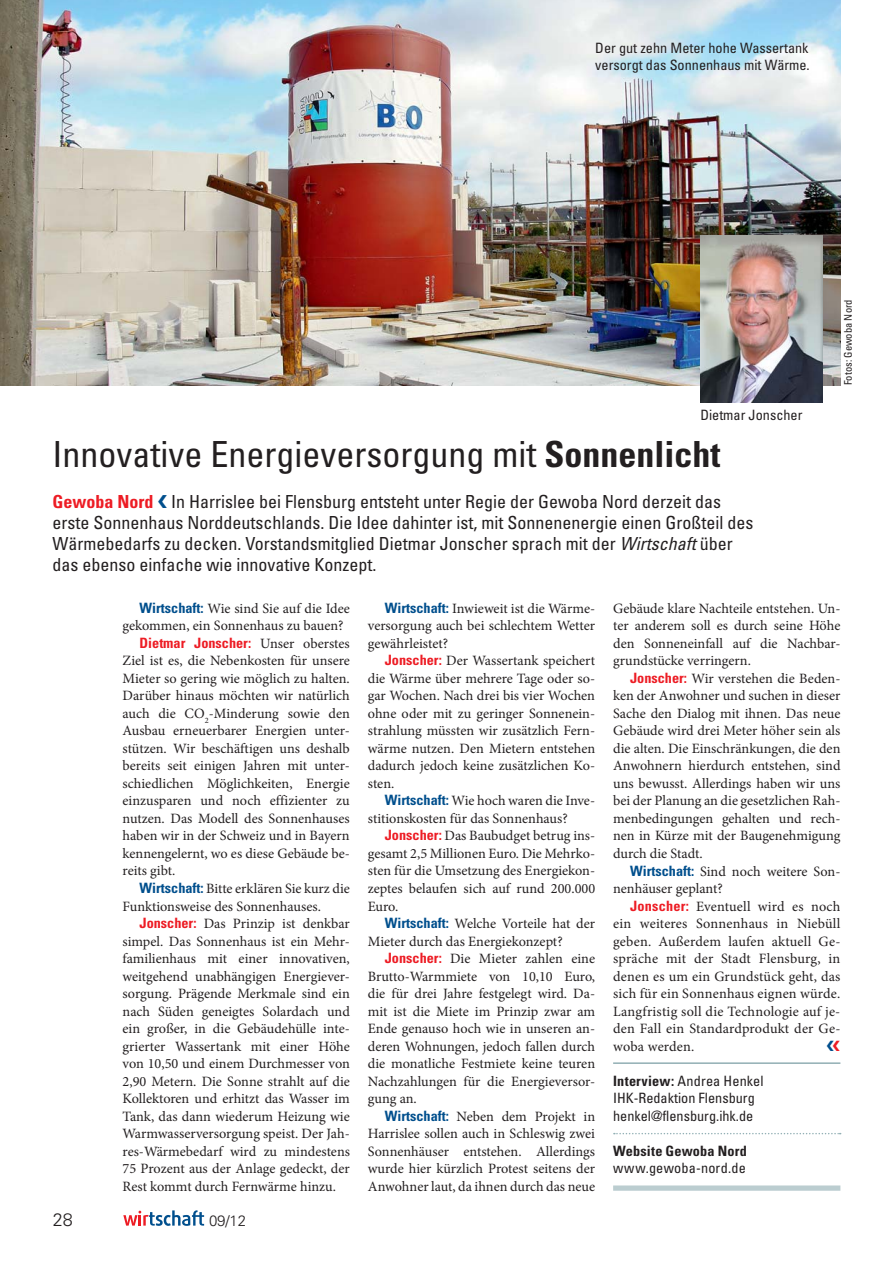
<style>
.page{position:relative;width:893px;height:1263px;background:#fff}
.page>*{position:absolute;margin:0;border:0;box-sizing:border-box;transform-origin:0 0}
.t1{font:condensed 36px "Univers";color:#231f20}
.t2{font:condensed 18px/21px "Univers";color:#231f20}
.t3{font:300 18px "Univers";color:#231f20}
.t4{font:300 15px "Univers";color:#231f20}
.t5{font:14.25px/17.5px "Minion Pro";color:#231f20;text-align:justify}
.t6{font:condensed 14.25px/17.5px "Univers";color:#231f20}
.t7{font:700 condensed 14.25px "Univers";color:#ed1c24}
.t8{font:700 condensed 14.25px "Univers";letter-spacing:.01em;color:#231f20}
.t9{font:condensed 10.5px "Univers";color:#231f20}
.s1{font-family:"Univers LT Pro";font-weight:700}
.s2{font-weight:700;color:#ed1c24}
.s3{font-style:italic}
.s4{font-family:"Univers";font-weight:700;font-stretch:condensed;color:#004f8d}
.s5{font-family:"Minion Pro";font-weight:400;font-stretch:normal;color:#231f20}
.s6{font-family:"Univers";font-weight:700;font-stretch:condensed;color:#ed1c24}
.s7{font-weight:700}
</style>
<div class="page">
<svg style="left:123px;top:1210px;width:81px;height:16px"></svg>
<hr style="left:613px;top:1062px;width:227px;height:2px;background:#91afb4">
<svg style="left:614px;top:1133px;width:227px;height:1px"></svg>
<div style="left:613px;top:1185px;width:227px;height:6px;background:#bbcdd0"></div>
<img style="left:0;top:0;width:840px;height:385px">
<img style="left:700px;top:235px;width:123px;height:168px">
<svg style="left:52px;top:40px;width:16px;height:13px"></svg>
<p class="t6" style="left:595px;top:40px;width:216px">Der gut zehn Meter hohe Wassertank versorgt das Sonnenhaus mit Wärme.</p>
<p class="t6" style="left:700px;top:408px;width:104px">Dietmar Jonscher</p>
<p class="t9" style="left:844px;top:385px;width:87px;rotate:-90deg">Fotos: Gewoba Nord</p>
<h1 class="t1" style="left:53px;top:440px;width:669px">Innovative Energieversorgung mit <span class="s1">Sonnenlicht</span></h1>
<p class="t2" style="left:53px;top:492px;width:702px"><span class="s2">Gewoba Nord</span> In Harrislee bei Flensburg entsteht unter Regie der Gewoba Nord derzeit das erste Sonnenhaus Norddeutschlands. Die Idee dahinter ist, mit Sonnenenergie einen Großteil des Wärmebedarfs zu decken. Vorstandsmitglied Dietmar Jonscher sprach mit der <span class="s3">Wirtschaft</span> über das ebenso einfache wie innovative Konzept.</p>
<p class="t5" style="left:123px;top:601px;width:229px;text-indent:17px"><span class="s4">Wirtschaft:</span> Wie sind Sie auf die Idee gekommen, ein Sonnenhaus zu bauen?</p>
<p class="t7" style="left:140px;top:638px;width:212px">Dietmar Jonscher: <span class="s5">Unser oberstes</span></p>
<p class="t5" style="left:123px;top:653px;width:229px">Ziel ist es, die Nebenkosten für unsere Mieter so gering wie möglich zu halten.<br>Darüber hinaus möchten wir natürlich auch die CO<sub>2</sub>-Minderung sowie den Ausbau erneuerbarer Energien unter&shy;stützen. Wir beschäftigen uns deshalb bereits seit einigen Jahren mit unter&shy;schiedlichen Möglichkeiten, Energie einzusparen und noch effizienter zu nutzen. Das Modell des Sonnenhauses haben wir in der Schweiz und in Bayern kennengelernt, wo es diese Gebäude be&shy;reits gibt.</p>
<p class="t5" style="left:123px;top:881px;width:229px;text-indent:17px"><span class="s4">Wirtschaft:</span> Bitte erklären Sie kurz die<br>Funktionsweise des Sonnenhauses.</p>
<p class="t5" style="left:123px;top:916px;width:229px;text-indent:17px"><span class="s6">Jonscher:</span> Das Prinzip ist denkbar simpel. Das Sonnenhaus ist ein Mehr&shy;familienhaus mit einer innovativen, weitgehend unabhängigen Energiever&shy;sorgung. Prägende Merkmale sind ein nach Süden geneigtes Solardach und ein großer, in die Gebäudehülle inte&shy;grierter Wassertank mit einer Höhe von 10,50 und einem Durchmesser von 2,90 Metern. Die Sonne strahlt auf die Kollektoren und erhitzt das Wasser im Tank, das dann wiederum Heizung wie Warmwasserversorgung speist. Der Jah&shy;res-Wärmebedarf wird zu mindestens 75 Prozent aus der Anlage gedeckt, der Rest kommt durch Fernwärme hinzu.</p>
<p class="t5" style="left:368px;top:601px;width:229px;text-indent:17px"><span class="s4">Wirtschaft:</span> Inwieweit ist die Wärme&shy;versorgung auch bei schlechtem Wetter gewährleistet?</p>
<p class="t5" style="left:368px;top:653px;width:229px;text-indent:17px"><span class="s6">Jonscher:</span> Der Wassertank speichert die Wärme über mehrere Tage oder so&shy;gar Wochen. Nach drei bis vier Wochen ohne oder mit zu geringer Sonnenein&shy;strahlung müssten wir zusätzlich Fern&shy;wärme nutzen. Den Mietern entstehen dadurch jedoch keine zusätzlichen Ko&shy;sten.</p>
<p class="t5" style="left:368px;top:793px;width:229px;text-indent:17px"><span class="s4">Wirtschaft:</span> Wie hoch waren die Inve&shy;stitionskosten für das Sonnenhaus?</p>
<p class="t5" style="left:368px;top:828px;width:229px;text-indent:17px"><span class="s6">Jonscher:</span> Das Baubudget betrug ins&shy;gesamt 2,5 Millionen Euro. Die Mehrko&shy;sten für die Umsetzung des Energiekon&shy;zeptes belaufen sich auf rund 200.000<br>Euro.</p>
<p class="t5" style="left:368px;top:916px;width:229px;text-indent:17px"><span class="s4">Wirtschaft:</span> Welche Vorteile hat der<br>Mieter durch das Energiekonzept?</p>
<p class="t5" style="left:368px;top:951px;width:229px;text-indent:17px"><span class="s6">Jonscher:</span> Die Mieter zahlen eine Brutto-Warmmiete von 10,10 Euro, die für drei Jahre festgelegt wird. Da&shy;mit ist die Miete im Prinzip zwar am Ende genauso hoch wie in unseren an&shy;deren Wohnungen, jedoch fallen durch die monatliche Festmiete keine teuren Nachzahlungen für die Energieversor&shy;gung an.</p>
<p class="t5" style="left:368px;top:1108px;width:229px;text-indent:17px"><span class="s4">Wirtschaft:</span> Neben dem Projekt in Harrislee sollen auch in Schleswig zwei Sonnenhäuser entstehen. Allerdings wurde hier kürzlich Protest seitens der Anwohner laut, da ihnen durch das neue</p>
<p class="t5" style="left:613px;top:601px;width:229px">Gebäude klare Nachteile entstehen. Un&shy;ter anderem soll es durch seine Höhe den Sonneneinfall auf die Nachbar&shy;grundstücke verringern.</p>
<p class="t5" style="left:613px;top:671px;width:229px;text-indent:17px"><span class="s6">Jonscher:</span> Wir verstehen die Beden&shy;ken der Anwohner und suchen in dieser Sache den Dialog mit ihnen. Das neue Gebäude wird drei Meter höher sein als die alten. Die Einschränkungen, die den Anwohnern hierdurch entstehen, sind uns bewusst. Allerdings haben wir uns bei der Planung an die gesetzlichen Rah&shy;menbedingungen gehalten und rech&shy;nen in Kürze mit der Baugenehmigung durch die Stadt.</p>
<p class="t5" style="left:613px;top:863px;width:229px;text-indent:17px"><span class="s4">Wirtschaft:</span> Sind noch weitere Son&shy;nenhäuser geplant?</p>
<p class="t5" style="left:613px;top:898px;width:229px;text-indent:17px"><span class="s6">Jonscher:</span> Eventuell wird es noch ein weiteres Sonnenhaus in Niebüll geben. Außerdem laufen aktuell Ge&shy;spräche mit der Stadt Flensburg, in denen es um ein Grundstück geht, das sich für ein Sonnenhaus eignen würde.<br>Langfristig soll die Technologie auf je&shy;den Fall ein Standardprodukt der Ge&shy;woba werden.</p>
<p class="t6" style="left:613px;top:1073px;width:152px"><span class="s7">Interview:</span> Andrea Henkel<br>IHK-Redaktion Flensburg henkel@flensburg.ihk.de</p>
<p class="t8" style="left:613px;top:1145px;width:135px">Website Gewoba Nord</p>
<p class="t6" style="left:613px;top:1161px;width:134px">www.gewoba-nord.de</p>
<p class="t3" style="left:53px;top:1213px;width:22px">28</p>
<p class="t4" style="left:209px;top:1215px;width:38px">09/12</p>
</div>
